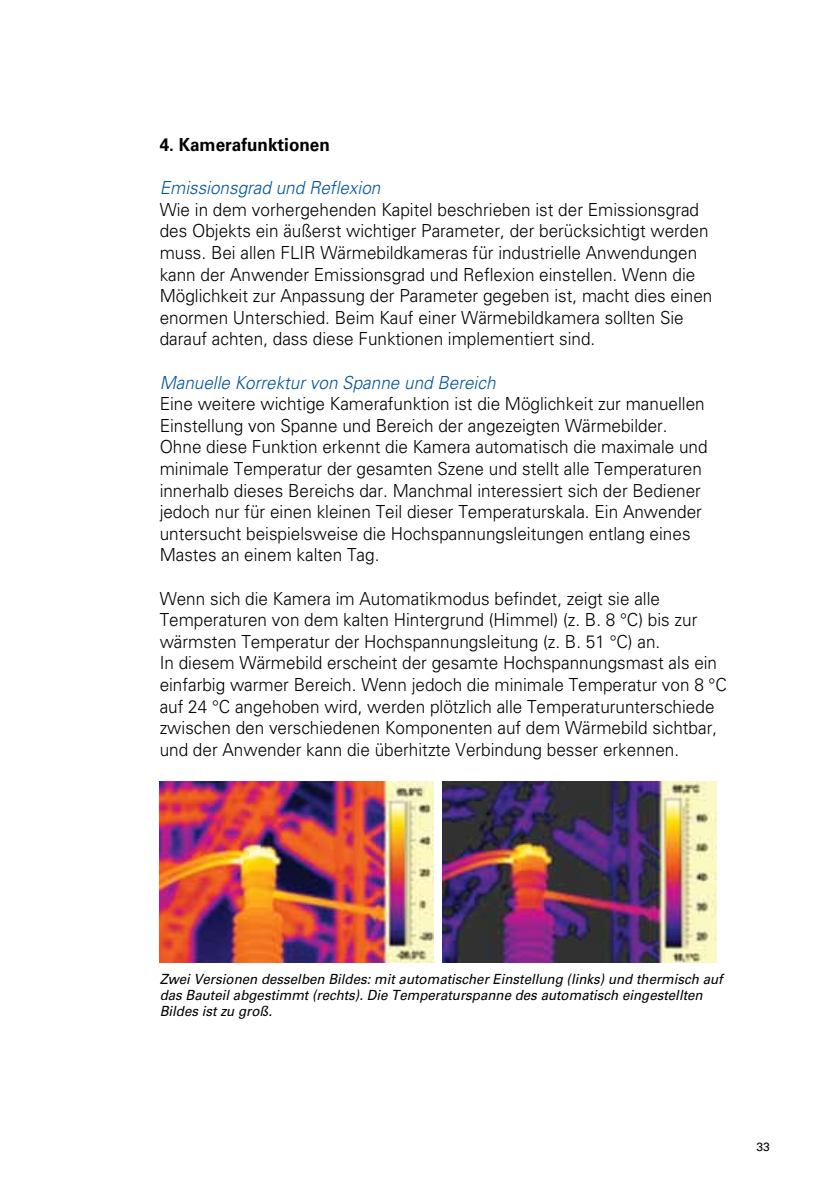
<style>
.page{position:relative;width:840px;height:1191px;background:#fff}
.page>*{position:absolute;margin:0;border:0;box-sizing:border-box;transform-origin:0 0}
.t1{font:300 18px/21.6px "Univers LT Std";color:#000;scale:.95 1}
.t2{font:italic 300 18px "Univers LT Std";color:#00539b;scale:.95 1}
.t3{font:700 18px "Univers LT Std";color:#000;scale:.95 1}
.t4{font:italic 14px/16px "Univers LT Std";color:#000;scale:.95 1}
.t5{font:12px "Univers LT Std";color:#000}
</style>
<div class="page">
<img style="left:159px;top:781px;width:274px;height:181px">
<img style="left:442px;top:781px;width:274px;height:181px">
<p class="t3" style="left:159px;top:134px;width:181px">4. Kamerafunktionen</p>
<p class="t2" style="left:159px;top:177px;width:234px">Emissionsgrad und Reflexion</p>
<p class="t1" style="left:159px;top:198px;width:583px">Wie in dem vorhergehenden Kapitel beschrieben ist der Emissionsgrad des Objekts ein äußerst wichtiger Parameter, der berücksichtigt werden muss. Bei allen FLIR Wärmebildkameras für industrielle Anwendungen kann der Anwender Emissionsgrad und Reflexion einstellen. Wenn die Möglichkeit zur Anpassung der Parameter gegeben ist, macht dies einen enormen Unterschied. Beim Kauf einer Wärmebildkamera sollten Sie darauf achten, dass diese Funktionen implementiert sind.</p>
<p class="t2" style="left:159px;top:371px;width:355px">Manuelle Korrektur von Spanne und Bereich</p>
<p class="t1" style="left:159px;top:393px;width:578px">Eine weitere wichtige Kamerafunktion ist die Möglichkeit zur manuellen Einstellung von Spanne und Bereich der angezeigten Wärmebilder.<br>Ohne diese Funktion erkennt die Kamera automatisch die maximale und minimale Temperatur der gesamten Szene und stellt alle Temperaturen innerhalb dieses Bereichs dar. Manchmal interessiert sich der Bediener jedoch nur für einen kleinen Teil dieser Temperaturskala. Ein Anwender untersucht beispielsweise die Hochspannungsleitungen entlang eines Mastes an einem kalten Tag.</p>
<p class="t1" style="left:159px;top:587px;width:598px">Wenn sich die Kamera im Automatikmodus befindet, zeigt sie alle Temperaturen von dem kalten Hintergrund (Himmel) (z. B. 8 °C) bis zur wärmsten Temperatur der Hochspannungsleitung (z. B. 51 °C) an.<br>In diesem Wärmebild erscheint der gesamte Hochspannungsmast als ein einfarbig warmer Bereich. Wenn jedoch die minimale Temperatur von 8 °C auf 24 °C angehoben wird, werden plötzlich alle Temperaturunterschiede zwischen den verschiedenen Komponenten auf dem Wärmebild sichtbar, und der Anwender kann die überhitzte Verbindung besser erkennen.</p>
<p class="t4" style="left:159px;top:971px;width:593px">Zwei Versionen desselben Bildes: mit automatischer Einstellung (links) und thermisch auf das Bauteil abgestimmt (rechts). Die Temperaturspanne des automatisch eingestellten<br>Bildes ist zu groß.</p>
<p class="t5" style="left:756px;top:1139px;width:15px">33</p>
</div>
